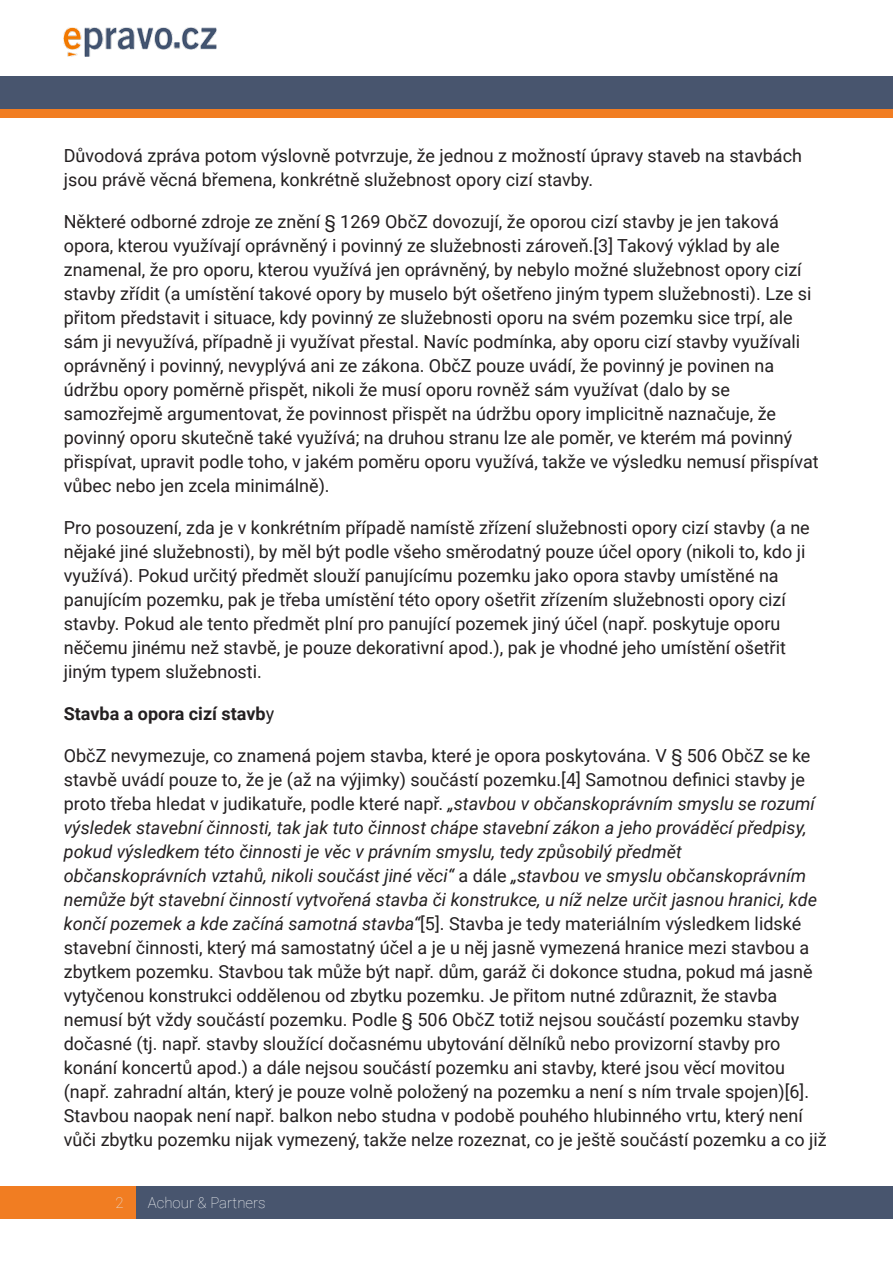
<style>
.page{position:relative;width:893px;height:1263px;background:#fff}
.page>*{position:absolute;margin:0;border:0;box-sizing:border-box;transform-origin:0 0}
.t1{font:18px/24px "Roboto";color:#231f20}
.t2{font:700 18px "Roboto";color:#231f20}
.t3{font:100 15px "Roboto";color:#fff}
.t4{font:100 15px "Roboto";color:#e7e8e9}
.s1{font-weight:400}
.s2{font-style:italic}
</style>
<div class="page">
<div style="left:0;top:76px;width:893px;height:42px;background:#f17d22"></div>
<div style="left:0;top:76px;width:893px;height:32px;background:#48556e"></div>
<div style="left:135px;top:1186px;width:758px;height:32px;background:#48556e"></div>
<img style="left:64px;top:28px;width:153px;height:28px">
<div style="left:0;top:1187px;width:135px;height:32px;background:#f17d22"></div>
<p class="t1" style="left:64px;top:146px;width:740px">Důvodová zpráva potom výslovně potvrzuje, že jednou z možností úpravy staveb na stavbách jsou právě věcná břemena, konkrétně služebnost opory cizí stavby.</p>
<p class="t1" style="left:64px;top:212px;width:756px">Některé odborné zdroje ze znění § 1269 ObčZ dovozují, že oporou cizí stavby je jen taková opora, kterou využívají oprávněný i povinný ze služebnosti zároveň.[3] Takový výklad by ale znamenal, že pro oporu, kterou využívá jen oprávněný, by nebylo možné služebnost opory cizí stavby zřídit (a umístění takové opory by muselo být ošetřeno jiným typem služebnosti). Lze si přitom představit i situace, kdy povinný ze služebnosti oporu na svém pozemku sice trpí, ale sám ji nevyužívá, případně ji využívat přestal. Navíc podmínka, aby oporu cizí stavby využívali oprávněný i povinný, nevyplývá ani ze zákona. ObčZ pouze uvádí, že povinný je povinen na údržbu opory poměrně přispět, nikoli že musí oporu rovněž sám využívat (dalo by se samozřejmě argumentovat, že povinnost přispět na údržbu opory implicitně naznačuje, že povinný oporu skutečně také využívá; na druhou stranu lze ale poměr, ve kterém má povinný přispívat, upravit podle toho, v jakém poměru oporu využívá, takže ve výsledku nemusí přispívat vůbec nebo jen zcela minimálně).</p>
<p class="t1" style="left:64px;top:518px;width:747px">Pro posouzení, zda je v konkrétním případě namístě zřízení služebnosti opory cizí stavby (a ne nějaké jiné služebnosti), by měl být podle všeho směrodatný pouze účel opory (nikoli to, kdo ji využívá). Pokud určitý předmět slouží panujícímu pozemku jako opora stavby umístěné na panujícím pozemku, pak je třeba umístění této opory ošetřit zřízením služebnosti opory cizí stavby. Pokud ale tento předmět plní pro panující pozemek jiný účel (např. poskytuje oporu něčemu jinému než stavbě, je pouze dekorativní apod.), pak je vhodné jeho umístění ošetřit jiným typem služebnosti.</p>
<p class="t2" style="left:64px;top:707px;width:212px">Stavba a opora cizí stavb<span class="s1">y</span></p>
<p class="t1" style="left:64px;top:746px;width:764px">ObčZ nevymezuje, co znamená pojem stavba, které je opora poskytována. V § 506 ObčZ se ke stavbě uvádí pouze to, že je (až na výjimky) součástí pozemku.[4] Samotnou definici stavby je proto třeba hledat v judikatuře, podle které např. <span class="s2">„stavbou v občanskoprávním smyslu se rozumí výsledek stavební činnosti, tak jak tuto činnost chápe stavební zákon a jeho prováděcí předpisy, pokud výsledkem této činnosti je věc v právním smyslu, tedy způsobilý předmět občanskoprávních vztahů, nikoli součást jiné věci“</span> a dále <span class="s2">„stavbou ve smyslu občanskoprávním nemůže být stavební činností vytvořená stavba či konstrukce, u níž nelze určit jasnou hranici, kde končí pozemek a kde začíná samotná stavba“</span>[5]. Stavba je tedy materiálním výsledkem lidské stavební činnosti, který má samostatný účel a je u něj jasně vymezená hranice mezi stavbou a zbytkem pozemku. Stavbou tak může být např. dům, garáž či dokonce studna, pokud má jasně vytyčenou konstrukci oddělenou od zbytku pozemku. Je přitom nutné zdůraznit, že stavba nemusí být vždy součástí pozemku. Podle § 506 ObčZ totiž nejsou součástí pozemku stavby dočasné (tj. např. stavby sloužící dočasnému ubytování dělníků nebo provizorní stavby pro konání koncertů apod.) a dále nejsou součástí pozemku ani stavby, které jsou věcí movitou (např. zahradní altán, který je pouze volně položený na pozemku a není s ním trvale spojen)[6].<br>Stavbou naopak není např. balkon nebo studna v podobě pouhého hlubinného vrtu, který není vůči zbytku pozemku nijak vymezený, takže nelze rozeznat, co je ještě součástí pozemku a co již</p>
<p class="t4" style="left:115px;top:1197px;width:10px">2</p>
<p class="t3" style="left:148px;top:1197px;width:119px">Achour &amp; Partners</p>
</div>
